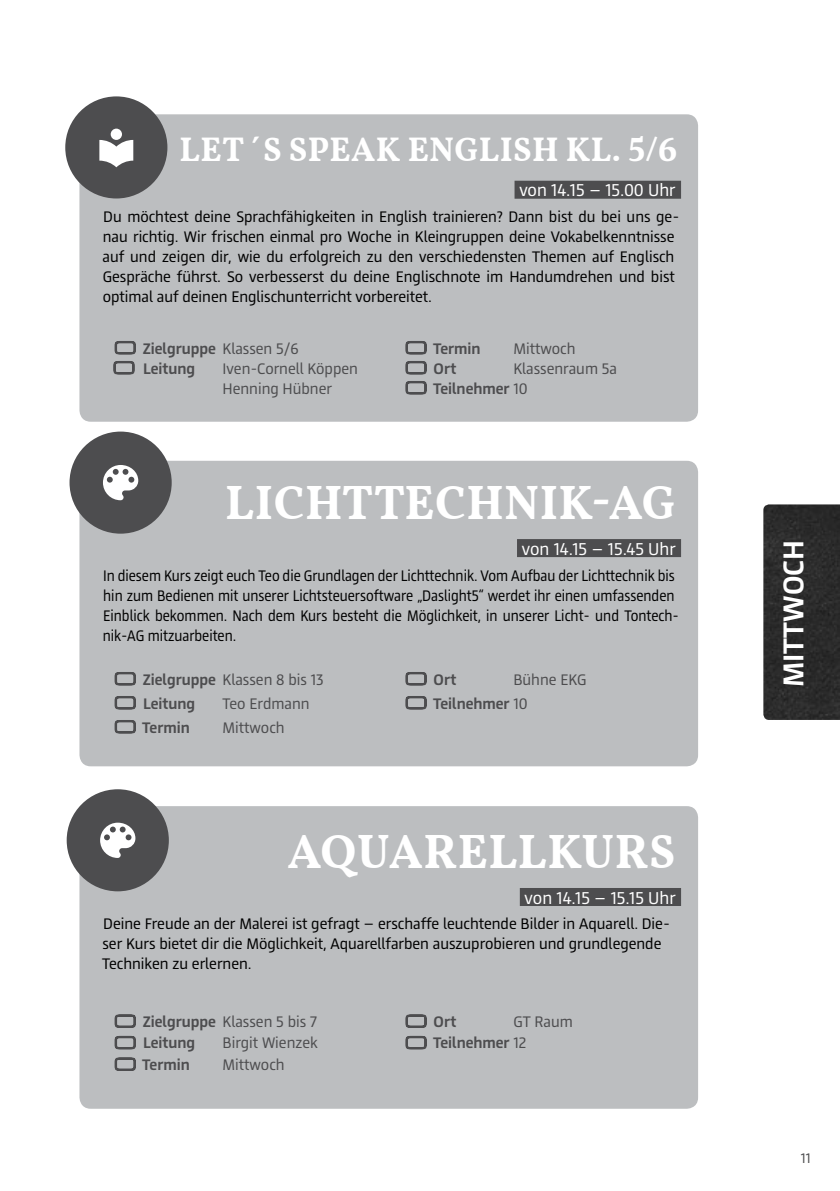
<style>
.page{position:relative;width:840px;height:1191px;background:#fff}
.page>*{position:absolute;margin:0;border:0;box-sizing:border-box;transform-origin:0 0}
.t1{font:600 48px "Vollkorn";letter-spacing:.01em;color:#fff}
.t2{font:600 34px "Vollkorn";letter-spacing:.01em;color:#fff}
.t3{font:700 30px "BER Sans";color:#fff}
.t4{font:18px "BER Sans";color:#fff}
.t5{font:16px/20px "BER Sans";color:#000}
.t6{font:16px/20px "BER Sans";color:#000;scale:.92 1}
.t7{font:700 16px/21.6px "BER Sans";color:#4d4d4f}
.t8{font:16px/20px "BER Sans";color:#4d4d4f}
.t9{font:14.4px "BER Sans";color:#4d4d4f}
.s1{font-weight:400}
.s2{font-weight:700}
</style>
<div class="page">
<img style="left:763px;top:504px;width:76px;height:216px">
<div style="left:79px;top:114px;width:618px;height:308px;background:#bcbec0;border-radius:11px"></div>
<div style="left:514px;top:181px;width:166px;height:18px;background:#4d4d4f"></div>
<svg style="left:113px;top:341px;width:23px;height:34px"></svg>
<svg style="left:405px;top:341px;width:22px;height:54px"></svg>
<div style="left:65px;top:96px;width:102px;height:102px;background:#4d4d4f;border-radius:50%"></div>
<svg style="left:99px;top:129px;width:34px;height:38px"></svg>
<div style="left:79px;top:461px;width:618px;height:305px;background:#bcbec0;border-radius:11px"></div>
<div style="left:516px;top:539px;width:164px;height:18px;background:#4d4d4f"></div>
<svg style="left:114px;top:672px;width:22px;height:14px"></svg>
<svg style="left:114px;top:696px;width:22px;height:14px"></svg>
<svg style="left:114px;top:720px;width:22px;height:14px"></svg>
<svg style="left:405px;top:672px;width:22px;height:14px"></svg>
<svg style="left:405px;top:696px;width:22px;height:14px"></svg>
<div style="left:69px;top:431px;width:103px;height:102px;background:#4d4d4f;border-radius:50%"></div>
<svg style="left:103px;top:465px;width:35px;height:35px"></svg>
<div style="left:79px;top:806px;width:618px;height:302px;background:#bcbec0;border-radius:11px"></div>
<div style="left:519px;top:888px;width:161px;height:18px;background:#4d4d4f"></div>
<svg style="left:114px;top:1014px;width:22px;height:57px"></svg>
<svg style="left:405px;top:1014px;width:22px;height:36px"></svg>
<div style="left:67px;top:789px;width:102px;height:102px;background:#4d4d4f;border-radius:50%"></div>
<svg style="left:100px;top:822px;width:35px;height:36px"></svg>
<h2 class="t2" style="left:179px;top:128px;width:499px">LET´S SPEAK ENGLISH KL. 5/6</h2>
<p class="t4" style="left:519px;top:180px;width:158px">von 14.15 – 15.00 Uhr</p>
<p class="t5" style="left:102px;top:208px;width:578px">Du möchtest deine Sprachfähigkeiten in English trainieren? Dann bist du bei uns ge&shy;nau richtig. Wir frischen einmal pro Woche in Kleingruppen deine Vokabelkenntnisse auf und zeigen dir, wie du erfolgreich zu den verschiedensten Themen auf Englisch Gespräche führst. So verbesserst du deine Englischnote im Handumdrehen und bist optimal auf deinen Englischunterricht vorbereitet.</p>
<p class="t7" style="left:143px;top:339px;width:157px;line-height:20px">Zielgruppe <span class="s1">Klassen 5/6<br></span>Leitung</p>
<p class="t7" style="left:433px;top:338px;width:49px">Termin</p>
<p class="t8" style="left:513px;top:339px;width:63px">Mittwoch</p>
<p class="t7" style="left:433px;top:358px;width:24px">Ort</p>
<p class="t8" style="left:222px;top:359px;width:137px">Iven-Cornell Köppen<br>Henning Hübner</p>
<p class="t8" style="left:433px;top:359px;width:185px;text-indent:80px">Klassenraum 5a<br><span class="s2">Teilnehmer</span> 10</p>
<h1 class="t1" style="left:225px;top:472px;width:452px">LICHTTECHNIK-AG</h1>
<p class="t4" style="left:521px;top:539px;width:155px">von 14.15 – 15.45 Uhr</p>
<p class="t6" style="left:103px;top:566px;width:627px">In diesem Kurs zeigt euch Teo die Grundlagen der Lichttechnik. Vom Aufbau der Lichttechnik bis hin zum Bedienen mit unserer Lichtsteuersoftware „Daslight5“ werdet ihr einen umfassenden Einblick bekommen. Nach dem Kurs besteht die Möglichkeit, in unserer Licht- und Tontech&shy;nik-AG mitzuarbeiten.</p>
<p class="t7" style="left:143px;top:668px;width:182px;line-height:24px">Zielgruppe <span class="s1">Klassen 8 bis 13<br></span>Leitung</p>
<p class="t8" style="left:433px;top:668px;width:155px;line-height:24px;text-indent:80px">Bühne EKG<br><span class="s2">Teilnehmer</span> 10</p>
<p class="t7" style="left:433px;top:669px;width:24px">Ort</p>
<p class="t8" style="left:222px;top:694px;width:88px">Teo Erdmann</p>
<p class="t7" style="left:142px;top:717px;width:49px">Termin</p>
<p class="t8" style="left:222px;top:718px;width:63px">Mittwoch</p>
<h1 class="t1" style="left:287px;top:821px;width:385px">AQUARELLKURS</h1>
<p class="t4" style="left:524px;top:887px;width:152px">von 14.15 – 15.15 Uhr</p>
<p class="t5" style="left:102px;top:915px;width:569px">Deine Freude an der Malerei ist gefragt – erschaffe leuchtende Bilder in Aquarell. Die&shy;ser Kurs bietet dir die Möglichkeit, Aquarellfarben auszuprobieren und grundlegende<br>Techniken zu erlernen.</p>
<p class="t7" style="left:143px;top:1011px;width:175px">Zielgruppe <span class="s1">Klassen 5 bis 7<br></span>Leitung</p>
<p class="t8" style="left:222px;top:1034px;width:97px">Birgit Wienzek</p>
<p class="t7" style="left:142px;top:1054px;width:49px">Termin</p>
<p class="t8" style="left:222px;top:1055px;width:63px">Mittwoch</p>
<p class="t7" style="left:433px;top:1011px;width:24px">Ort</p>
<p class="t7" style="left:433px;top:1011px;width:141px;text-indent:80px"><span class="s1">GT Raum<br></span>Teilnehmer <span class="s1">12</span></p>
<h3 class="t3" style="left:775px;top:687px;width:149px;rotate:-90deg">MITTWOCH</h3>
<p class="t9" style="left:800px;top:1149px;width:11px">11</p>
</div>
